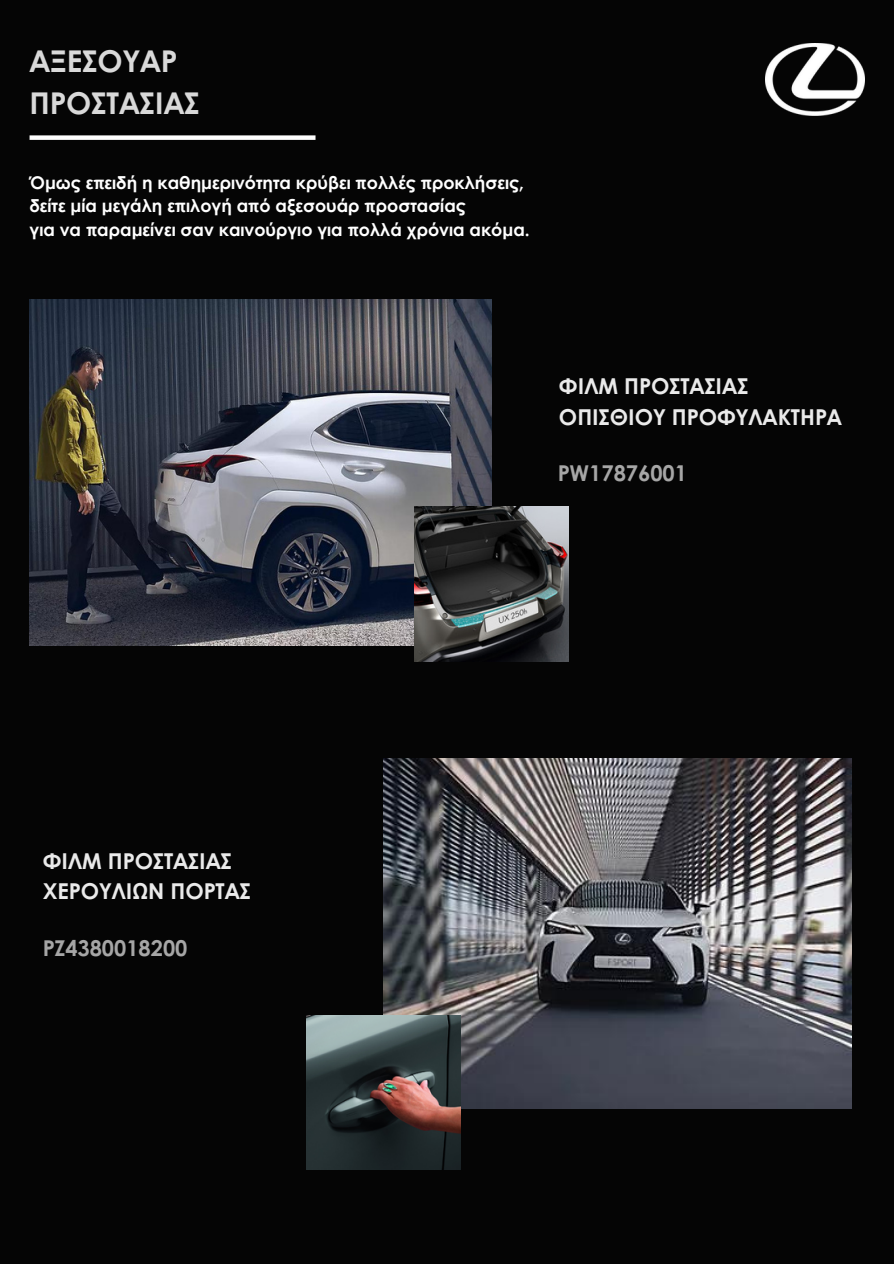
<style>
.page{position:relative;width:894px;height:1264px;background:#fff}
.page>*{position:absolute;margin:0;border:0;box-sizing:border-box;transform-origin:0 0}
.t1{font:700 30px/41.7px "Century Gothic";color:#d9d9d9}
.t2{font:700 21.9px/30.3px "Century Gothic";color:#eaeaea}
.t3{font:700 21.75px "Century Gothic";color:#a6a6a6}
.t4{font:700 17.55px "Century Gothic";color:#fff}
</style>
<div class="page">
<div style="left:0;top:0;width:893px;height:1263px;background:#050505"></div>
<img style="left:383px;top:759px;width:467px;height:349px">
<img style="left:30px;top:299px;width:461px;height:346px">
<img style="left:414px;top:506px;width:154px;height:155px">
<div style="left:30px;top:135px;width:285px;height:5px;background:#fff"></div>
<img style="left:306px;top:1015px;width:155px;height:154px">
<img style="left:765px;top:44px;width:98px;height:72px">
<p class="t1" style="left:30px;top:39px;width:172px">ΑΞΕΣΟΥΑΡ<br>ΠΡΟΣΤΑΣΙΑΣ</p>
<p class="t4" style="left:30px;top:169px;width:495px">Όμως επειδή η καθημερινότητα κρύβει πολλές προκλήσεις,</p>
<h2 class="t4" style="left:30px;top:192px;width:437px">δείτε μία μεγάλη επιλογή από αξεσουάρ προστασίας</h2>
<h2 class="t4" style="left:30px;top:216px;width:501px">για να παραμείνει σαν καινούργιο για πολλά χρόνια ακόμα.</h2>
<p class="t2" style="left:558px;top:370px;width:284px">ΦΙΛΜ ΠΡΟΣΤΑΣΙΑΣ<br>ΟΠΙΣΘΙΟΥ ΠΡΟΦΥΛΑΚΤΗΡΑ</p>
<p class="t3" style="left:557px;top:456px;width:131px">PW17876001</p>
<h2 class="t2" style="left:43px;top:844px;width:209px">ΦΙΛΜ ΠΡΟΣΤΑΣΙΑΣ<br>ΧΕΡΟΥΛΙΩΝ ΠΟΡΤΑΣ</h2>
<h2 class="t3" style="left:43px;top:931px;width:146px">PZ4380018200</h2>
</div>
